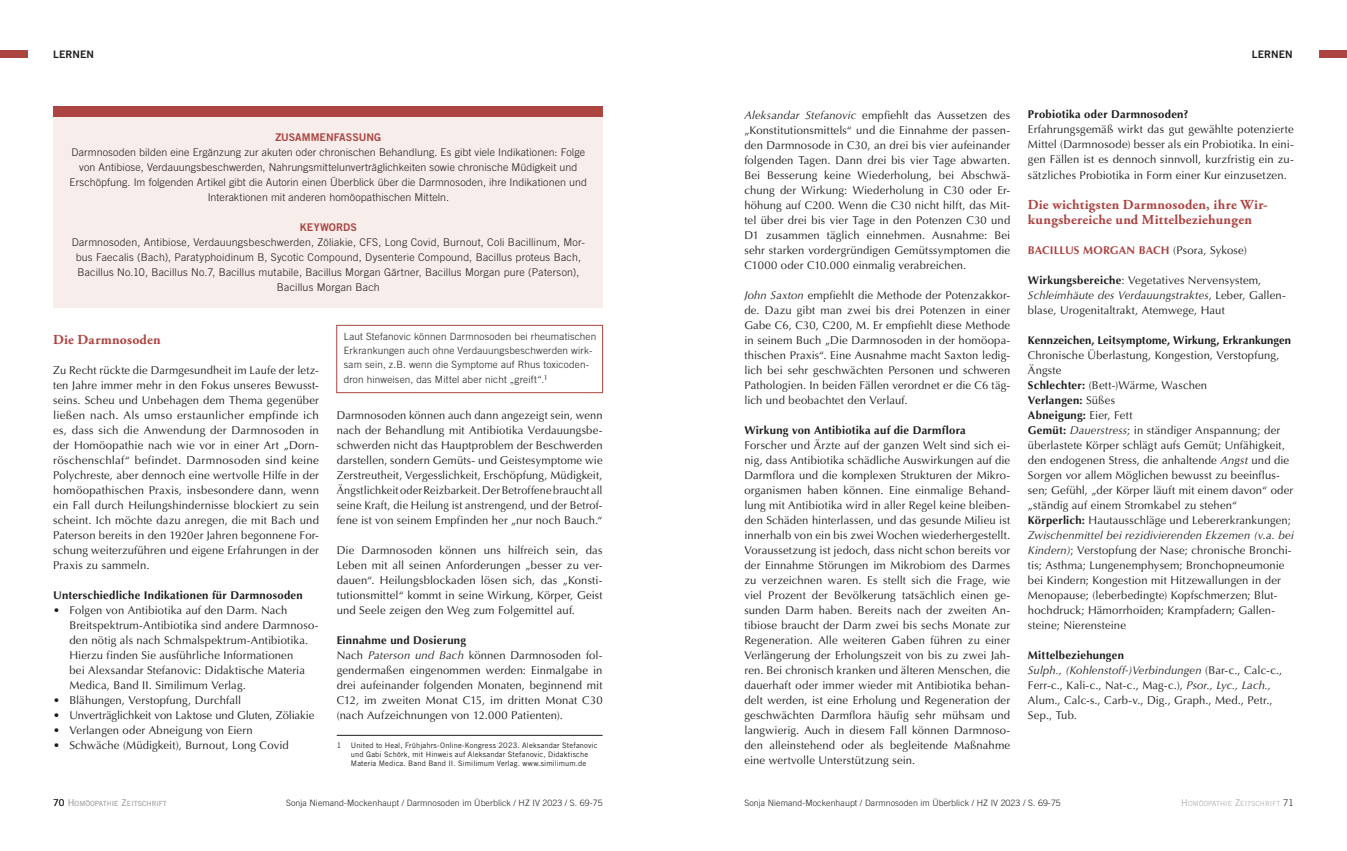
<style>
.page{position:relative;width:1347px;height:851px;background:#fff}
.page>*{position:absolute;margin:0;border:0;box-sizing:border-box;transform-origin:0 0}
.t1{font:700 13.75px/15px "Adobe Garamond Pro";letter-spacing:.02em;color:#ac4442}
.t2{font:11.25px/15px "Optima LT Std";letter-spacing:.01em;color:#1d1d1b;text-align:justify}
.t3{font:700 11.25px "Optima LT Std";letter-spacing:.02em;color:#1d1d1b}
.t4{font:11.25px "Optima LT Std";letter-spacing:-.01em;color:#1d1d1b}
.t5{font:700 11.25px "Optima LT Std";letter-spacing:.01em;color:#ac4442}
.t6{font:300 10.62px/15px "Trade Gothic LT Std";letter-spacing:.01em;color:#1d1d1b;text-align:center}
.t7{font:10.62px "Trade Gothic LT Std Bd 2";color:#ac4442}
.t8{font:10.38px "Trade Gothic LT Std Bd 2";letter-spacing:.01em;color:#1d1d1b}
.t9{font:300 10px/14.4px "Trade Gothic LT Std";letter-spacing:.02em;color:#1d1d1b}
.t10{font:300 8.75px "Trade Gothic LT Std";letter-spacing:.01em;color:#1d1d1b}
.t11{font:7.5px/9px "Trade Gothic LT Std";letter-spacing:.02em;color:#1d1d1b}
.t12{font:7px "Trade Gothic LT Std";letter-spacing:.015em;color:#b3b2b2}
.s1{font-weight:700}
.s2{font-style:italic}
.s3{font-size:9.38px;color:#1d1d1b}
.s4{font-size:9.38px}
.s5{font-weight:400;color:#1d1d1b}
.s6{font-weight:300;font-size:9.38px;color:#1d1d1b}
</style>
<div class="page">
<div style="left:1318px;top:50px;width:28px;height:7px;background:#ac4442"></div>
<div style="left:0;top:50px;width:28px;height:7px;background:#ac4442"></div>
<div style="left:336px;top:325px;width:267px;height:68px;border:1px solid #ac4442"></div>
<hr style="left:337px;top:734px;width:265px;height:1px;background:#1d1d1b">
<div style="left:53px;top:108px;width:549px;height:199px;background:#f7edea"></div>
<div style="left:53px;top:106px;width:549px;height:10px;background:#ac4442"></div>
<p class="t8" style="left:53px;top:48px;width:42px">LERNEN</p>
<p class="t7" style="left:275px;top:130px;width:107px">ZUSAMMENFASSUNG</p>
<p class="t6" style="left:70px;top:144px;width:519px">Darmnosoden bilden eine Ergänzung zur akuten oder chronischen Behandlung. Es gibt viele Indikationen: Folge von Antibiose, Verdauungsbeschwerden, Nahrungsmittelunverträglichkeiten sowie chronische Müdigkeit und Erschöpfung. Im folgenden Artikel gibt die Autorin einen Überblick über die Darmnosoden, ihre Indikationen und Interaktionen mit anderen homöopathischen Mitteln.</p>
<p class="t7" style="left:300px;top:220px;width:58px">KEYWORDS</p>
<p class="t6" style="left:72px;top:234px;width:514px">Darmnosoden, Antibiose, Verdauungsbeschwerden, Zöliakie, CFS, Long Covid, Burnout, Coli Bacillinum, Mor&shy;bus Faecalis (Bach), Paratyphoidinum B, Sycotic Compound, Dysenterie Compound, Bacillus proteus Bach, Bacillus No.10, Bacillus No.7, Bacillus mutabile, Bacillus Morgan Gärtner, Bacillus Morgan pure (Paterson), Bacillus Morgan Bach</p>
<p class="t1" style="left:53px;top:332px;width:109px">Die Darmnosoden</p>
<p class="t2" style="left:53px;top:362px;width:267px">Zu Recht rückte die Darmgesundheit im Laufe der letz&shy;ten Jahre immer mehr in den Fokus unseres Bewusst&shy;seins. Scheu und Unbehagen dem Thema gegenüber ließen nach. Als umso erstaunlicher empfinde ich es, dass sich die Anwendung der Darmnosoden in der Homöopathie nach wie vor in einer Art „Dorn&shy;röschenschlaf“ befindet. Darmnosoden sind keine Polychreste, aber dennoch eine wertvolle Hilfe in der homöopathischen Praxis, insbesondere dann, wenn ein Fall durch Heilungshindernisse blockiert zu sein scheint. Ich möchte dazu anregen, die mit Bach und Paterson bereits in den 1920er Jahren begonnene For&shy;schung weiterzuführen und eigene Erfahrungen in der Praxis zu sammeln.</p>
<p class="t3" style="left:53px;top:588px;width:251px">Unterschiedliche Indikationen für Darmnosoden</p>
<p class="t2" style="left:69px;top:602px;width:250px;text-align:left;text-indent:-16px">• Folgen von Antibiotika auf den Darm. Nach Breitspektrum-Antibiotika sind andere Darmnoso&shy;den nötig als nach Schmalspektrum-Antibiotika.<br>Hierzu finden Sie ausführliche Informationen<br>bei Alexsandar Stefanovic: Didaktische Materia Medica, Band II. Similimum Verlag.</p>
<p class="t2" style="left:53px;top:692px;width:189px">• Blähungen, Verstopfung, Durchfall</p>
<p class="t4" style="left:53px;top:708px;width:263px">• Unverträglichkeit von Laktose und Gluten, Zöliakie</p>
<p class="t2" style="left:53px;top:722px;width:201px">• Verlangen oder Abneigung von Eiern</p>
<p class="t2" style="left:53px;top:737px;width:237px">• Schwäche (Müdigkeit), Burnout, Long Covid</p>
<p class="t9" style="left:344px;top:329px;width:254px">Laut Stefanovic können Darmnosoden bei rheumatischen Erkrankungen auch ohne Verdauungsbeschwerden wirk&shy;sam sein, z.B. wenn die Symptome auf Rhus toxicoden&shy;dron hinweisen, das Mittel aber nicht „greift“.<sup>1</sup></p>
<p class="t2" style="left:337px;top:407px;width:267px">Darmnosoden können auch dann angezeigt sein, wenn nach der Behandlung mit Antibiotika Verdauungsbe&shy;schwerden nicht das Hauptproblem der Beschwerden darstellen, sondern Gemüts- und Geistesymptome wie Zerstreutheit, Vergesslichkeit, Erschöpfung, Müdigkeit, Ängstlichkeit oder Reizbarkeit. Der Betroffene braucht all seine Kraft, die Heilung ist anstrengend, und der Betrof&shy;fene ist von seinem Empfinden her „nur noch Bauch.“</p>
<p class="t2" style="left:337px;top:542px;width:267px">Die Darmnosoden können uns hilfreich sein, das Leben mit all seinen Anforderungen „besser zu ver&shy;dauen“. Heilungsblockaden lösen sich, das „Konsti&shy;tutionsmittel“ kommt in seine Wirkung, Körper, Geist und Seele zeigen den Weg zum Folgemittel auf.</p>
<p class="t2" style="left:337px;top:632px;width:267px;text-align:left"><span class="s1">Einnahme und Dosierung<br></span>Nach <span class="s2">Paterson und Bach</span> können Darmnosoden fol&shy;gendermaßen eingenommen werden: Einmalgabe in drei aufeinander folgenden Monaten, beginnend mit C12, im zweiten Monat C15, im dritten Monat C30 (nach Aufzeichnungen von 12.000 Patienten).</p>
<p class="t11" style="left:337px;top:740px;width:6px">1</p>
<p class="t11" style="left:351px;top:740px;width:248px">United to Heal, Frühjahrs-Online-Kongress 2023. Aleksandar Stefanovic und Gabi Schörk, mit Hinweis auf Aleksandar Stefanovic, Didaktische<br>Materia Medica. Band Band II. Similimum Verlag. www.similimum.de</p>
<p class="t12" style="left:53px;top:799px;width:115px"><span class="s3">70</span> <span class="s4">H</span>OMÖOPATH IE <span class="s4">Z</span>EITSCH RIFT</p>
<p class="t10" style="left:286px;top:797px;width:318px">Sonja Niemand-Mockenhaupt / Darmnosoden im Überblick / HZ IV 2023 / S. 69-75</p>
<p class="t8" style="left:1251px;top:47px;width:42px">LERNEN</p>
<p class="t2" style="left:744px;top:107px;width:267px"><span class="s2">Aleksandar Stefanovic</span> empfiehlt das Aussetzen des „Konstitutionsmittels“ und die Einnahme der passen&shy;den Darmnosode in C30, an drei bis vier aufeinander folgenden Tagen. Dann drei bis vier Tage abwarten.<br>Bei Besserung keine Wiederholung, bei Abschwä&shy;chung der Wirkung: Wiederholung in C30 oder Er&shy;höhung auf C200. Wenn die C30 nicht hilft, das Mit&shy;tel über drei bis vier Tage in den Potenzen C30 und D1 zusammen täglich einnehmen. Ausnahme: Bei sehr starken vordergründigen Gemütssymptomen die C1000 oder C10.000 einmalig verabreichen.</p>
<p class="t2" style="left:744px;top:287px;width:267px"><span class="s2">John Saxton</span> empfiehlt die Methode der Potenzakkor&shy;de. Dazu gibt man zwei bis drei Potenzen in einer Gabe C6, C30, C200, M. Er empfiehlt diese Methode in seinem Buch „Die Darmnosoden in der homöopa&shy;thischen Praxis“. Eine Ausnahme macht Saxton ledig&shy;lich bei sehr geschwächten Personen und schweren Pathologien. In beiden Fällen verordnet er die C6 täg&shy;lich und beobachtet den Verlauf.</p>
<p class="t3" style="left:744px;top:423px;width:223px">Wirkung von Antibiotika auf die Darmflora</p>
<p class="t2" style="left:744px;top:437px;width:267px">Forscher und Ärzte auf der ganzen Welt sind sich ei&shy;nig, dass Antibiotika schädliche Auswirkungen auf die Darmflora und die komplexen Strukturen der Mikro&shy;organismen haben können. Eine einmalige Behand&shy;lung mit Antibiotika wird in aller Regel keine bleiben&shy;den Schäden hinterlassen, und das gesunde Milieu ist innerhalb von ein bis zwei Wochen wiederhergestellt.<br>Voraussetzung ist jedoch, dass nicht schon bereits vor der Einnahme Störungen im Mikrobiom des Darmes zu verzeichnen waren. Es stellt sich die Frage, wie viel Prozent der Bevölkerung tatsächlich einen ge&shy;sunden Darm haben. Bereits nach der zweiten An&shy;tibiose braucht der Darm zwei bis sechs Monate zur Regeneration. Alle weiteren Gaben führen zu einer Verlängerung der Erholungszeit von bis zu zwei Jah&shy;ren. Bei chronisch kranken und älteren Menschen, die dauerhaft oder immer wieder mit Antibiotika behan&shy;delt werden, ist eine Erholung und Regeneration der geschwächten Darmflora häufig sehr mühsam und langwierig. Auch in diesem Fall können Darmnoso&shy;den alleinstehend oder als begleitende Maßnahme eine wertvolle Unterstützung sein.</p>
<p class="t3" style="left:1028px;top:108px;width:162px">Probiotika oder Darmnosoden?</p>
<p class="t2" style="left:1028px;top:122px;width:267px">Erfahrungsgemäß wirkt das gut gewählte potenzierte Mittel (Darmnosode) besser als ein Probiotika. In eini&shy;gen Fällen ist es dennoch sinnvoll, kurzfristig ein zu&shy;sätzliches Probiotika in Form einer Kur einzusetzen.</p>
<p class="t1" style="left:1028px;top:197px;width:241px">Die wichtigsten Darmnosoden, ihre Wir&shy;kungsbereiche und Mittelbeziehungen</p>
<p class="t5" style="left:1028px;top:243px;width:220px">BACILLUS MORGAN BACH <span class="s5">(Psora, Sykose)</span></p>
<p class="t2" style="left:1028px;top:272px;width:259px;text-align:left"><span class="s1">Wirkungsbereiche</span>: Vegetatives Nervensystem,<br><span class="s2">Schleimhäute des Verdauungstraktes</span>, Leber, Gallen&shy;blase, Urogenitaltrakt, Atemwege, Haut</p>
<p class="t3" style="left:1028px;top:333px;width:265px">Kennzeichen, Leitsymptome, Wirkung, Erkrankungen</p>
<p class="t2" style="left:1028px;top:347px;width:267px;text-align:left">Chronische Überlastung, Kongestion, Verstopfung, Ängste<br><span class="s1">Schlechter:</span> (Bett-)Wärme, Waschen<br><span class="s1">Verlangen:</span> Süßes<br><span class="s1">Abneigung:</span> Eier, Fett<br><span class="s1">Gemüt:</span> <span class="s2">Dauerstress</span>; in ständiger Anspannung; der überlastete Körper schlägt aufs Gemüt; Unfähigkeit, den endogenen Stress, die anhaltende <span class="s2">Angst</span> und die Sorgen vor allem Möglichen bewusst zu beeinflus&shy;sen; Gefühl, „der Körper läuft mit einem davon“ oder „ständig auf einem Stromkabel zu stehen“ <span class="s1">Körperlich:</span> Hautausschläge und Lebererkrankungen; <span class="s2">Zwischenmittel bei rezidivierenden Ekzemen (v.a. bei Kindern)</span>; Verstopfung der Nase; chronische Bronchi&shy;tis; Asthma; Lungenemphysem; Bronchopneumonie bei Kindern; Kongestion mit Hitzewallungen in der Menopause; (leberbedingte) Kopfschmerzen; Blut&shy;hochdruck; Hämorrhoiden; Krampfadern; Gallen&shy;steine; Nierensteine</p>
<p class="t2" style="left:1028px;top:647px;width:256px;text-align:left"><span class="s1">Mittelbeziehungen<br></span><span class="s2">Sulph., (Kohlenstoff-)Verbindungen</span> (Bar-c., Calc-c., Ferr-c., Kali-c., Nat-c., Mag-c.), <span class="s2">Psor., Lyc., Lach., </span>Alum., Calc-s., Carb-v., Dig., Graph., Med., Petr., Sep., Tub.</p>
<p class="t10" style="left:744px;top:797px;width:318px">Sonja Niemand-Mockenhaupt / Darmnosoden im Überblick / HZ IV 2023 / S. 69-75</p>
<p class="t12" style="left:1181px;top:799px;width:114px"><span class="s4">H</span>OMÖOPATH IE <span class="s4">Z</span>EITSCH RIFT <span class="s6">71</span></p>
</div>
